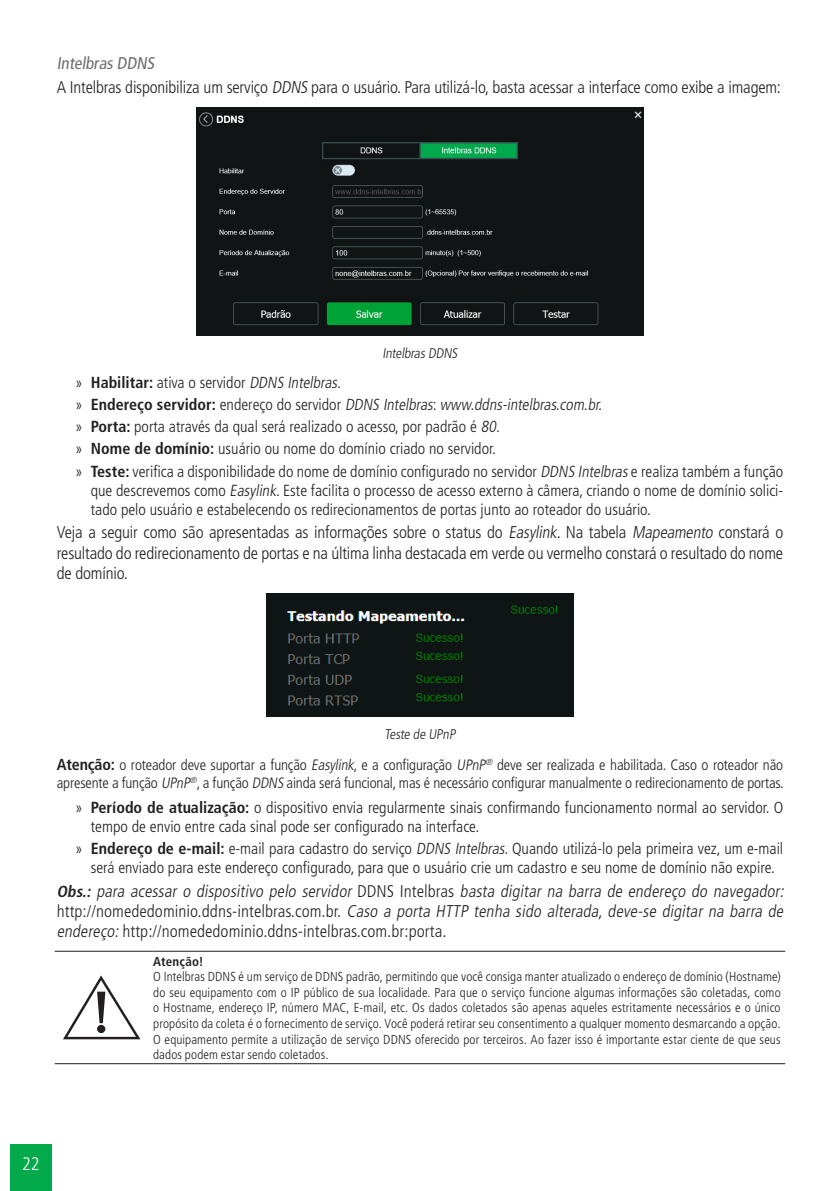
<style>
.page{position:relative;width:840px;height:1191px;background:#fff}
.page>*{position:absolute;margin:0;border:0;box-sizing:border-box;transform-origin:0 0}
.t1{font:300 condensed 18.2px "Frutiger LT Std";color:#fff}
._0__Corpo_de_texto{font:300 condensed 17px/20.4px "Frutiger LT Std";letter-spacing:-.01em;color:#231f20;text-align:justify}
._0__Corpo_de_texto-2{font:italic 300 condensed 17px/20.4px "Frutiger LT Std";color:#231f20;text-align:justify}
._4__Titulo_4{font:condensed 17px "Frutiger LT Std";color:#6c6d70}
.t2{font:300 condensed 16px/19.2px "Frutiger LT Std";color:#231f20;text-align:justify}
.t3{font:italic 300 condensed 16px "Frutiger LT Std";color:#231f20}
._0__Corpo_de_texto-3{font:300 condensed 15px/18px "Frutiger LT Std";letter-spacing:-.01em;color:#231f20}
._7__Legenda{font:300 condensed 14px "Frutiger LT Std";color:#231f20}
._8__Tabela_Texto{font:300 condensed 13px/15.6px "Frutiger LT Std";letter-spacing:.01em;color:#231f20;text-align:justify}
._8__Tabela_Texto-2{font:700 condensed 13px "Frutiger LT Std";letter-spacing:.01em;color:#231f20}
.s1{font-style:italic}
.s2{font-weight:700}
.s3{font-style:normal}
.s4{font-weight:700;font-style:normal}
.s5{font-weight:700;font-size:16px}
</style>
<div class="page">
<div style="left:10px;top:1144px;width:42px;height:47px;background:#03aa4b"></div>
<img style="left:196px;top:107px;width:447px;height:228px">
<img style="left:266px;top:594px;width:307px;height:123px">
<hr style="left:55px;top:951px;width:98px;height:1px;background:#231f20">
<hr style="left:153px;top:951px;width:631px;height:1px;background:#231f20">
<hr style="left:55px;top:1063px;width:98px;height:1px;background:#231f20">
<hr style="left:153px;top:1063px;width:631px;height:1px;background:#231f20">
<svg style="left:63px;top:975px;width:78px;height:65px"></svg>
<p class="_4__Titulo_4" style="left:57px;top:54px;width:102px">Intelbras DDNS</p>
<p class="_0__Corpo_de_texto" style="left:57px;top:77px;width:725px">A Intelbras disponibiliza um serviço <span class="s1">DDNS</span> para o usuário. Para utilizá-lo, basta acessar a interface como exibe a imagem:</p>
<p class="_7__Legenda" style="left:382px;top:345px;width:79px">Intelbras DDNS</p>
<p class="t2" style="left:75px;top:373px;width:267px">» <span class="s2">Habilitar:</span> ativa o servidor <span class="s1">DDNS Intelbras</span>.</p>
<p class="t3" style="left:75px;top:396px;width:531px"><span class="s3">»</span> <span class="s4">E n d e reço se rvi d o r :</span> <span class="s3">e n d e reço d o se rvi d o r</span> DDNS Intelbras<span class="s3">:</span> www.ddns-intelbras.com.br.</p>
<p class="t2" style="left:75px;top:417px;width:426px">» <span class="s2">Porta:</span> porta através da qual será realizado o acesso, por padrão é <span class="s1">80</span>.</p>
<p class="t2" style="left:75px;top:439px;width:422px">» <span class="s2">Nome de domínio:</span> usuário ou nome do domínio criado no servidor.</p>
<p class="t2" style="left:91px;top:461px;width:693px;text-indent:-16px">» <span class="s2">Teste:</span> verifica a disponibilidade do nome de domínio configurado no servidor <span class="s1">DDNSIntelbras</span> e realiza também a função que descrevemos como <span class="s1">Easylink</span>. Este facilita o processo de acesso externo à câmera, criando o nome de domínio solici&shy;tado pelo usuário e estabelecendo os redirecionamentos de portas junto ao roteador do usuário.</p>
<p class="_0__Corpo_de_texto" style="left:57px;top:522px;width:727px">Veja a seguir como são apresentadas as informações sobre o status do <span class="s1">Easylink</span>. Na tabela <span class="s1">Mapeamento</span> constará o resultado do redirecionamento de portas e na última linha destacada em verde ou vermelho constará o resultado do nome de domínio.</p>
<p class="_7__Legenda" style="left:384px;top:726px;width:75px">Teste de UPnP</p>
<p class="_0__Corpo_de_texto-3" style="left:57px;top:756px;width:728px"><span class="s5">Atenção:</span> o roteador deve suportar a função <span class="s1">Easylink</span>, e a configuração <span class="s1">UPnP</span><sup>®</sup> deve ser realizada e habilitada. Caso o roteador não apresente a função <span class="s1">UPnP</span><sup>®</sup>, a função <span class="s1">DDNS</span> ainda será funcional, mas é necessário configurar manualmente o redirecionamento de portas.</p>
<p class="t2" style="left:91px;top:798px;width:693px;text-indent:-16px">» <span class="s2">Período de atualização:</span> o dispositivo envia regularmente sinais confirmando funcionamento normal ao servidor. O tempo de envio entre cada sinal pode ser configurado na interface.</p>
<p class="t2" style="left:75px;top:839px;width:709px;text-align:center">» <span class="s2">Endereço de e-mail:</span> e-mail para cadastro do serviço <span class="s1">DDNS Intelbras</span>. Quando utilizá-lo pela primeira vez, um e-mail será enviado para este endereço configurado, para que o usuário crie um cadastro e seu nome de domínio não expire.</p>
<p class="_0__Corpo_de_texto-2" style="left:57px;top:880px;width:731px"><span class="s5">Obs.:</span> para acessar o dispositivo pelo servidor <span class="s3">D D N S I n t e l b ra s</span> basta digitar na barra de endereço do navegador: <span class="s3">h ttp : //n o m e d e d o m i n i o. d d n s - i n te l b ra s. co m . b r.</span> Caso a porta HTTP tenha sido alterada, deve-se digitar na barra de endereço:<span class="s3">http://nomededominio.ddns-intelbras.com.br:porta.</span></p>
<p class="_8__Tabela_Texto-2" style="left:153px;top:953px;width:52px">Atenção!</p>
<p class="_8__Tabela_Texto" style="left:153px;top:969px;width:628px">O Intelbras DDNS é um serviço de DDNS padrão, permitindo que você consiga manter atualizado o endereço de domínio (Hostname) do seu equipamento com o IP público de sua localidade. Para que o serviço funcione algumas informações são coletadas, como o Hostname, endereço IP, número MAC, E-mail, etc. Os dados coletados são apenas aqueles estritamente necessários e o único propósito da coleta é o fornecimento de serviço. Você poderá retirar seu consentimento a qualquer momento desmarcando a opção.<br>O equipamento permite a utilização de serviço DDNS oferecido por terceiros. Ao fazer isso é importante estar ciente de que seus dados podem estar sendo coletados.</p>
<p class="t1" style="left:22px;top:1153px;width:19px">22</p>
</div>
